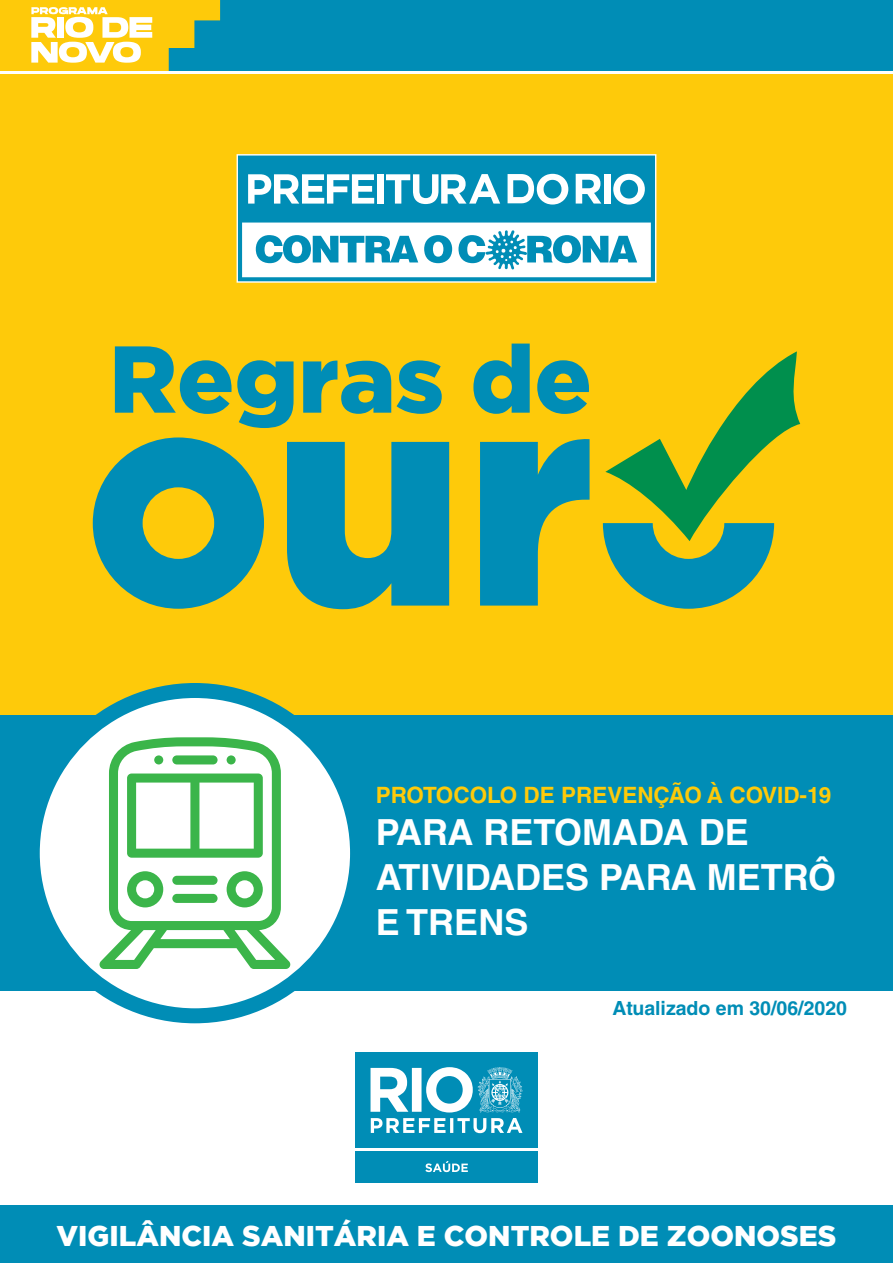
<style>
.page{position:relative;width:893px;height:1263px;background:#fff}
.page>*{position:absolute;margin:0;border:0;box-sizing:border-box;transform-origin:0 0}
.t1{font:700 36px/45px "Helvetica LT Std";color:#fff}
.t2{font:900 28.5px "Gotham";color:#fff}
.t3{font:700 22.5px "Helvetica LT Std";color:#feca0a}
.t4{font:700 19.5px "Helvetica LT Std";color:#008db6}
</style>
<div class="page">
<div style="left:0;top:0;width:893px;height:901px;background:#feca0a"></div>
<div style="left:0;top:715px;width:893px;height:276px;background:#008db6"></div>
<div style="left:0;top:1205px;width:893px;height:58px;background:#008db6"></div>
<svg style="left:32px;top:690px;width:326px;height:326px;background:#d9eef4"></svg>
<svg style="left:100px;top:737px;width:190px;height:232px;background:#bae5bf"></svg>
<div style="left:172px;top:876px;width:46px;height:9px;background:#3bb54a;border-radius:5px"></div>
<div style="left:172px;top:894px;width:46px;height:9px;background:#3bb54a;border-radius:5px"></div>
<div style="left:25px;top:683px;width:340px;height:340px;border:15px solid #008db6;border-radius:50%"></div>
<div style="left:355px;top:1052px;width:183px;height:96px;background:#008db6"></div>
<svg style="left:371px;top:1118px;width:151px;height:15px"></svg>
<svg style="left:370px;top:1067px;width:152px;height:45px"></svg>
<div style="left:355px;top:1151px;width:183px;height:32px;background:#008db6"></div>
<svg style="left:425px;top:1161px;width:43px;height:11px"></svg>
<svg style="left:237px;top:154px;width:419px;height:129px;background:#6cbdd3"></svg>
<svg style="left:256px;top:235px;width:162px;height:28px;background:#61b8d1"></svg>
<svg style="left:424px;top:235px;width:28px;height:28px"></svg>
<svg style="left:458px;top:230px;width:179px;height:40px;background:#89cadd"></svg>
<svg style="left:115px;top:346px;width:179px;height:82px"></svg>
<svg style="left:303px;top:360px;width:88px;height:54px"></svg>
<svg style="left:397px;top:360px;width:45px;height:54px"></svg>
<svg style="left:473px;top:344px;width:57px;height:70px"></svg>
<svg style="left:537px;top:360px;width:52px;height:54px"></svg>
<svg style="left:287px;top:442px;width:162px;height:167px"></svg>
<svg style="left:480px;top:439px;width:110px;height:167px"></svg>
<svg style="left:93px;top:437px;width:171px;height:172px"></svg>
<svg style="left:603px;top:351px;width:197px;height:258px"></svg>
<svg style="left:31px;top:7px;width:121px;height:56px"></svg>
<div style="left:169px;top:0;width:724px;height:71px;background:#008db6"></div>
<hr style="left:0;top:71px;width:893px;height:3px;background:#fff">
<p class="t3" style="left:376px;top:781px;width:457px">PROTOCOLO DE PREVENÇÃO À COVID-19</p>
<p class="t1" style="left:376px;top:809px;width:462px">PARA RETOMADA DE<br>ATIVIDADES PARA METRÔ<br>E TRENS</p>
<p class="t4" style="left:612px;top:996px;width:236px">Atualizado em 30/06/2020</p>
<p class="t2" style="left:57px;top:1219px;width:781px">VIGILÂNCIA SANITÁRIA E CONTROLE DE ZOONOSES</p>
</div>
